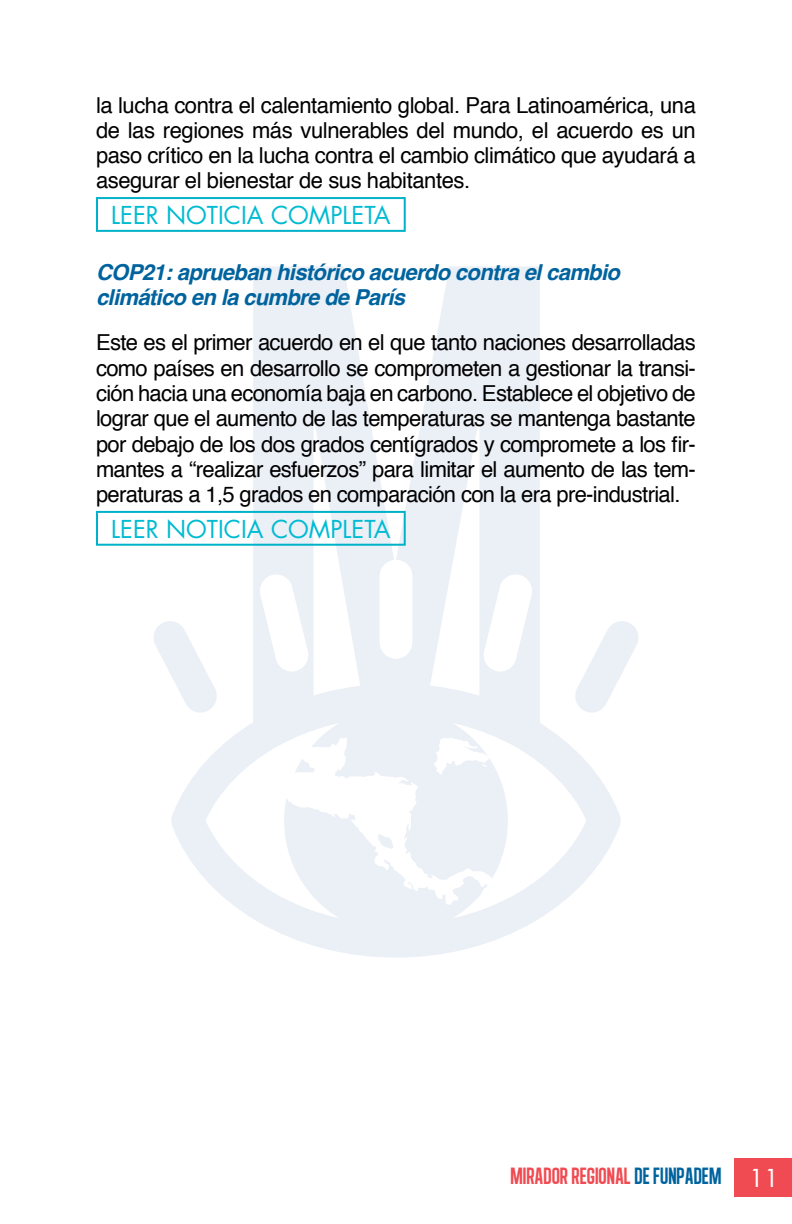
<style>
.page{position:relative;width:792px;height:1224px;background:#fff}
.page>*{position:absolute;margin:0;border:0;box-sizing:border-box;transform-origin:0 0}
.t1{font:24px "Futura LT";color:#00bbd2}
.t2{font:24px "Algre Sans NC";color:#f04b52}
.t3{font:22px/25.2px "Helvetica";letter-spacing:-.025em;color:#000;text-align:justify}
.t4{font:italic 700 22px/25.2px "Helvetica";letter-spacing:-.03em;color:#00639e}
.s1{color:#00639e}
.s2{font-family:"Futura LT";color:#fff}
</style>
<div class="page">
<svg style="left:253px;top:266px;width:287px;height:418px;fill:#ebeff6"></svg>
<svg style="left:258px;top:573px;width:52px;height:99px"></svg>
<div style="left:380px;top:560px;width:32px;height:99px;background:#fff;border-radius:16px"></div>
<svg style="left:154px;top:621px;width:58px;height:63px"></svg>
<svg style="left:580px;top:621px;width:58px;height:63px"></svg>
<svg style="left:482px;top:573px;width:52px;height:99px"></svg>
<svg style="left:171px;top:684px;width:450px;height:274px"></svg>
<svg style="left:285px;top:738px;width:212px;height:167px"></svg>
<div style="left:734px;top:1158px;width:58px;height:39px;background:#f04b52"></div>
<div style="left:96px;top:197px;width:310px;height:35px;border:2px solid #00b2c9"></div>
<div style="left:96px;top:511px;width:310px;height:35px;border:2px solid #00b2c9"></div>
<p class="t3" style="left:96px;top:93px;width:601px">la lucha contra el calentamiento global. Para Latinoamérica, una de las regiones más vulnerables del mundo, el acuerdo es un paso crítico en la lucha contra el cambio climático que ayudará a asegurar el bienestar de sus habitantes.</p>
<p class="t1" style="left:111px;top:200px;width:13px">LEER</p>
<p class="t1" style="left:166px;top:200px;width:138px">NOTICIA COMPLE</p>
<p class="t1" style="left:364px;top:200px;width:27px">TA</p>
<p class="t4" style="left:96px;top:260px;width:525px">COP21: aprueban histórico acuerdo contra el cambio climático en la cumbre de París</p>
<p class="t3" style="left:96px;top:331px;width:601px">Este es el primer acuerdo en el que tanto naciones desarrolladas como países en desarrollo se comprometen a gestionar la transi&shy;ción hacia una economía baja en carbono. Establece el objetivo de lograr que el aumento de las temperaturas se mantenga bastante por debajo de los dos grados centígrados y compromete a los fir&shy;mantes a “realizar esfuerzos” para limitar el aumento de las tem&shy;peraturas a 1,5 grados en comparación con la era pre-industrial.</p>
<p class="t1" style="left:111px;top:514px;width:13px">LEER</p>
<p class="t1" style="left:166px;top:514px;width:138px">NOTICIA COMPLE</p>
<p class="t1" style="left:364px;top:514px;width:27px">TA</p>
<p class="t2" style="left:511px;top:1163px;width:270px">MIRADOR REGIONAL <span class="s1">DE FUNPADEM</span> <span class="s2">11</span></p>
</div>
